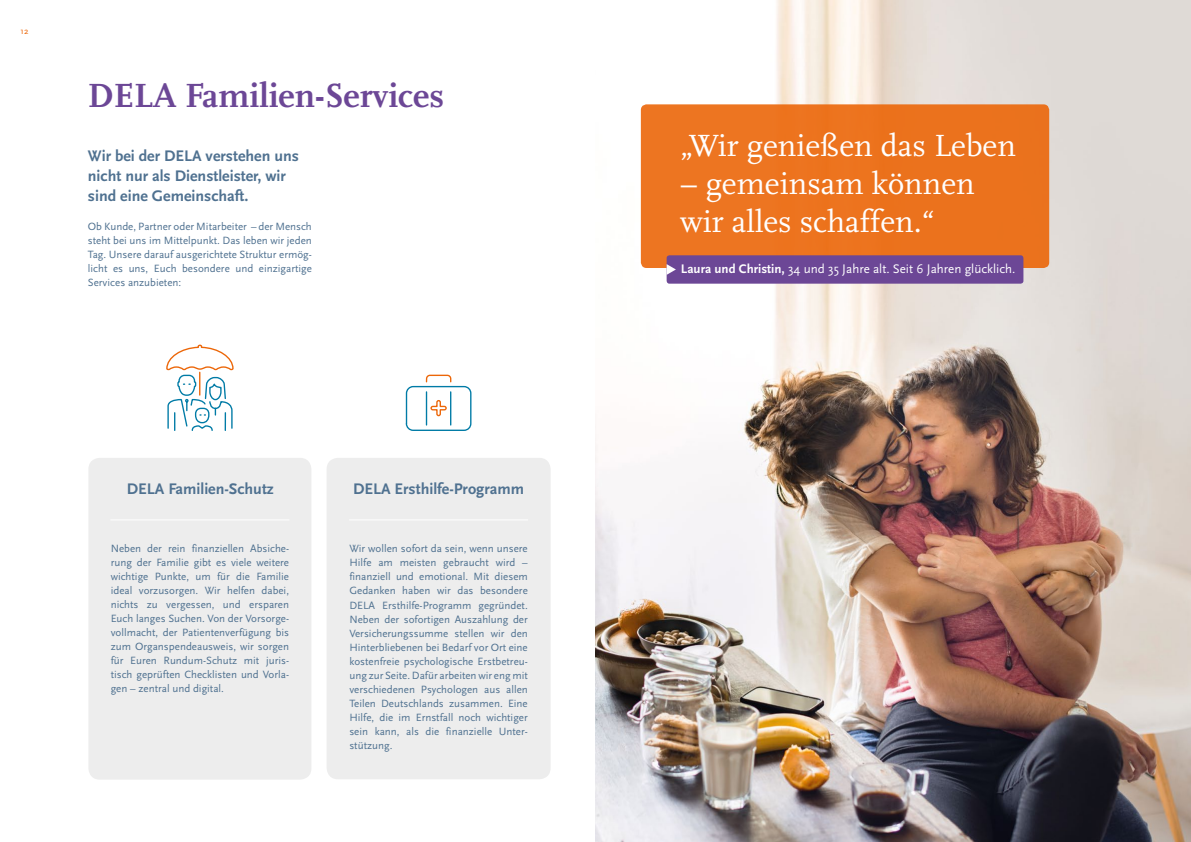
<style>
.page{position:relative;width:1191px;height:842px;background:#fff}
.page>*{position:absolute;margin:0;border:0;box-sizing:border-box;transform-origin:0 0}
.t1{font:700 35px "Scala";color:#6c4796}
.t2{font:32px/38.4px "Scala";color:#fff}
.t3{font:700 16px/20px "Scala Sans";color:#4f7190}
.t4{font:13px "Scala Sans";color:#fff}
.t5{font:11px/14px "Scala Sans";color:#4f7190;text-align:justify}
.t6{font:9px "Scala Sans";color:#ec6608}
.s1{font-weight:700}
</style>
<div class="page">
<img style="left:595px;top:0;width:596px;height:842px">
<div style="left:641px;top:104px;width:408px;height:164px;background:#ed731e;border-radius:6px"></div>
<div style="left:666px;top:255px;width:357px;height:29px;background:#6c4796;border-radius:3px"></div>
<svg style="left:666px;top:264px;width:10px;height:11px"></svg>
<div style="left:88px;top:458px;width:223px;height:322px;background:#ededed;border-radius:11px"></div>
<div style="left:326px;top:458px;width:224px;height:321px;background:#ededed;border-radius:11px"></div>
<hr style="left:111px;top:519px;width:178px;height:1px;background:#fff">
<hr style="left:349px;top:519px;width:179px;height:1px;background:#fff">
<svg style="left:405px;top:374px;width:67px;height:57px"></svg>
<svg style="left:166px;top:344px;width:68px;height:87px"></svg>
<p class="t6" style="left:21px;top:26px;width:9px">12</p>
<h1 class="t1" style="left:88px;top:75px;width:358px">DELA Familien-Services</h1>
<h3 class="t3" style="left:88px;top:146px;width:213px">Wir bei der DELA verstehen uns nicht nur als Dienstleister, wir sind eine Gemeinschaft.</h3>
<p class="t5" style="left:88px;top:220px;width:225px">Ob Kunde, Partner oder Mitarbeiter – der Mensch steht bei uns im Mittelpunkt. Das leben wir jeden Tag. Unsere darauf ausgerichtete Struktur ermög&shy;licht es uns, Euch besondere und einzigartige Services anzubieten:</p>
<h3 class="t3" style="left:127px;top:479px;width:148px">DELA Familien-Schutz</h3>
<h3 class="t3" style="left:353px;top:479px;width:172px">DELA Ersthilfe-Programm</h3>
<p class="t5" style="left:111px;top:542px;width:180px">Neben der rein finanziellen Absiche&shy;rung der Familie gibt es viele weitere wichtige Punkte, um für die Familie ideal vorzusorgen. Wir helfen dabei, nichts zu vergessen, und ersparen Euch langes Suchen. Von der Vorsorge&shy;vollmacht, der Patientenverfügung bis zum Organspendeausweis, wir sorgen für Euren Rundum-Schutz mit juris&shy;tisch geprüften Checklisten und Vorla&shy;gen – zentral und digital.</p>
<p class="t5" style="left:349px;top:542px;width:180px">Wir wollen sofort da sein, wenn unsere Hilfe am meisten gebraucht wird – finanziell und emotional. Mit diesem Gedanken haben wir das besondere DELA Ersthilfe-Programm gegründet.<br>Neben der sofortigen Auszahlung der Versicherungssumme stellen wir den Hinterbliebenen bei Bedarf vor Ort eine kostenfreie psychologische Erstbetreu&shy;ung zur Seite. Dafür arbeiten wir eng mit verschiedenen Psychologen aus allen Teilen Deutschlands zusammen. Eine Hilfe, die im Ernstfall noch wichtiger sein kann, als die finanzielle Unter&shy;stützung.</p>
<h2 class="t2" style="left:680px;top:127px;width:337px">„Wir genießen das Leben</h2>
<h2 class="t2" style="left:680px;top:165px;width:296px">– gemeinsam können wir alles schaffen.“</h2>
<p class="t4" style="left:681px;top:261px;width:336px"><span class="s1">Laura und Christin,</span> 34 und 35 Jahre alt. Seit 6 Jahren glücklich.</p>
</div>
